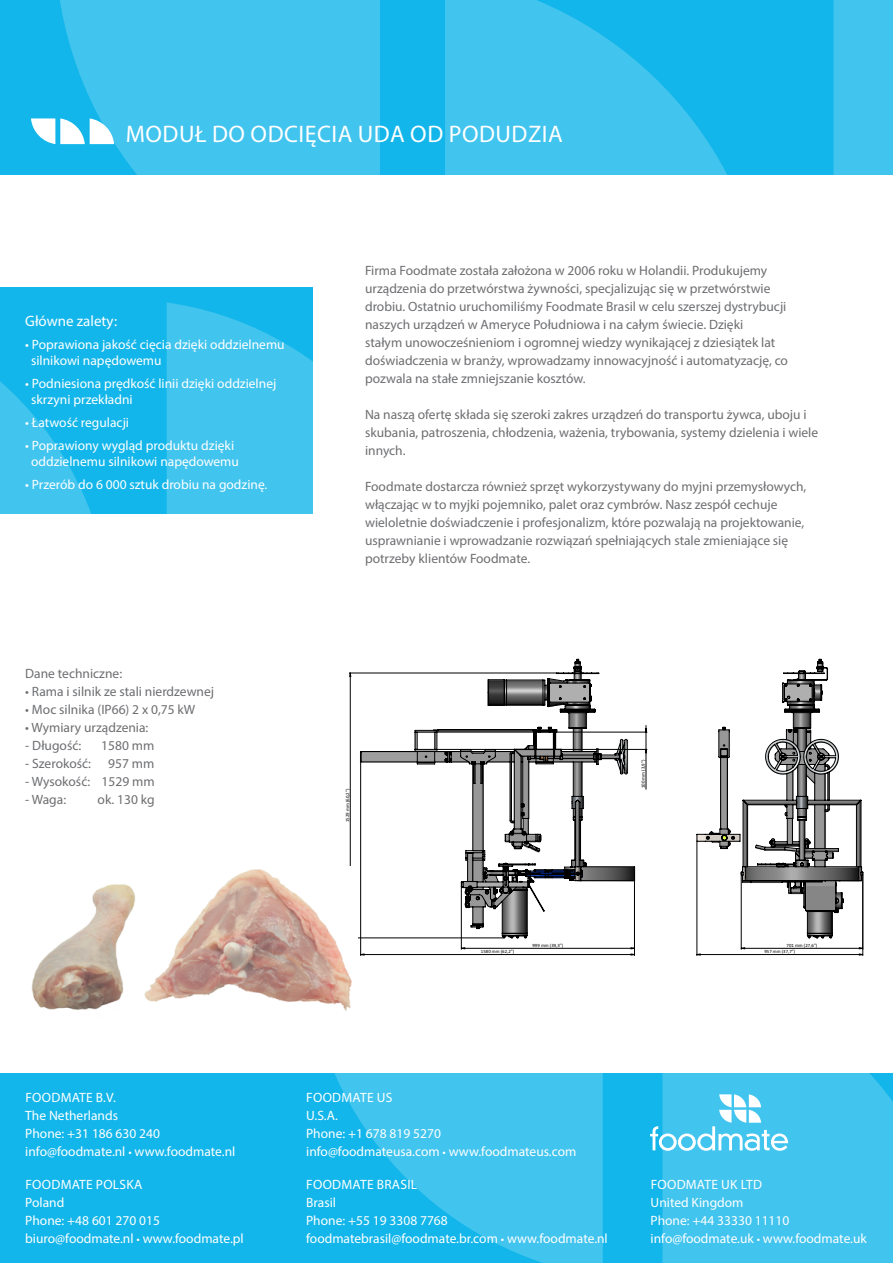
<style>
.page{position:relative;width:893px;height:1263px;background:#fff}
.page>*{position:absolute;margin:0;border:0;box-sizing:border-box;transform-origin:0 0}
.t1{font:24px "Myriad Pro";letter-spacing:.02em;color:#fff}
.t2{font:15px "Myriad Pro";color:#fff}
.t3{font:13.5px/18px "Myriad Pro";color:#6d6e71}
.t4{font:13.5px/18px "Myriad Pro";color:#fff}
.t5{font:4.8px "Calibri";color:#000}
.s1{font-size:12px}
</style>
<div class="page">
<div style="left:0;top:0;width:893px;height:175px;background:#13b6ea"></div>
<svg style="left:445px;top:0;width:282px;height:175px;fill:#41c4ee"></svg>
<svg style="left:60px;top:0;width:320px;height:175px;background:#3dc3ed"></svg>
<div style="left:833px;top:0;width:60px;height:175px;background:#41c4ee"></div>
<svg style="left:31px;top:118px;width:83px;height:26px"></svg>
<div style="left:0;top:287px;width:313px;height:227px;background:#13b6ea"></div>
<svg style="left:0;top:381px;width:91px;height:133px"></svg>
<svg style="left:167px;top:302px;width:146px;height:212px;background:#3bc2ed"></svg>
<hr style="left:339px;top:646px;width:533px;height:1px;background:#000">
<hr style="left:339px;top:646px;width:1px;height:321px;background:#000">
<hr style="left:339px;top:1040px;width:533px;height:1px;background:#000">
<hr style="left:339px;top:1035px;width:533px;height:1px;background:#000">
<hr style="left:892px;top:646px;width:1px;height:321px;background:#000">
<hr style="left:741px;top:876px;width:1px;height:73px;background:#000">
<hr style="left:461px;top:888px;width:1px;height:61px;background:#000">
<hr style="left:634px;top:882px;width:1px;height:73px;background:#000">
<hr style="left:360px;top:762px;width:1px;height:193px;background:#000">
<hr style="left:697px;top:842px;width:1px;height:113px;background:#000">
<hr style="left:862px;top:875px;width:1px;height:80px;background:#000">
<hr style="left:438px;top:732px;width:209px;height:1px;background:#000">
<hr style="left:438px;top:749px;width:209px;height:1px;background:#000">
<hr style="left:646px;top:749px;width:1px;height:40px;background:#000">
<hr style="left:349px;top:673px;width:208px;height:1px;background:#000">
<hr style="left:349px;top:938px;width:154px;height:1px;background:#000">
<svg style="left:360px;top:947px;width:274px;height:8px"></svg>
<svg style="left:697px;top:947px;width:166px;height:8px"></svg>
<svg style="left:645px;top:725px;width:2px;height:28px"></svg>
<svg style="left:350px;top:674px;width:1px;height:192px"></svg>
<svg style="left:360px;top:659px;width:275px;height:279px"></svg>
<svg style="left:696px;top:659px;width:167px;height:279px"></svg>
<img style="left:31px;top:884px;width:105px;height:126px">
<img style="left:144px;top:866px;width:214px;height:145px">
<div style="left:0;top:1073px;width:893px;height:190px;background:#13b6ea"></div>
<svg style="left:334px;top:1073px;width:269px;height:190px;fill:#41c4ee"></svg>
<svg style="left:651px;top:1073px;width:242px;height:190px;background:#44c5ee"></svg>
<h1 class="t1" style="left:126px;top:119px;width:438px">MODUŁ DO ODCIĘCIA UDA OD PODUDZIA</h1>
<p class="t2" style="left:25px;top:312px;width:93px">Główne zalety:</p>
<p class="t4" style="left:31px;top:336px;width:255px;line-height:16.2px;text-indent:-6px">• Poprawiona jakość cięcia dzięki oddzielnemu silnikowi napędowemu</p>
<p class="t4" style="left:31px;top:375px;width:247px;line-height:16.2px;text-indent:-6px">• Podniesiona prędkość linii dzięki oddzielnej skrzyni przekładni</p>
<p class="t4" style="left:25px;top:413px;width:105px">• Łatwość regulacji</p>
<p class="t4" style="left:25px;top:437px;width:215px;line-height:16.2px;text-align:center">• Poprawiony wygląd produktu dzięki oddzielnemu silnikowi napędowemu</p>
<p class="t4" style="left:25px;top:475px;width:244px">• Przerób do 6 000 sztuk drobiu na godzinę.</p>
<p class="t3" style="left:25px;top:664px;width:98px">Dane techniczne:</p>
<p class="t3" style="left:25px;top:682px;width:190px">• Rama i silnik ze stali nierdzewnej</p>
<p class="t3" style="left:25px;top:700px;width:172px">• Moc silnika (IP66) 2 x 0,75 kW</p>
<p class="t3" style="left:25px;top:718px;width:125px">• Wymiary urządzenia:</p>
<p class="t3" style="left:25px;top:736px;width:57px">- Długość:</p>
<p class="t3" style="left:101px;top:736px;width:55px">1580 mm</p>
<p class="t3" style="left:25px;top:754px;width:67px">- Szerokość:</p>
<p class="t3" style="left:108px;top:754px;width:48px">957 mm</p>
<p class="t3" style="left:25px;top:772px;width:131px">- Wysokość: 1529 mm</p>
<p class="t3" style="left:25px;top:790px;width:42px">- Waga:</p>
<p class="t3" style="left:98px;top:790px;width:59px">ok. 130 kg</p>
<p class="t3" style="left:365px;top:262px;width:424px">Firma Foodmate została założona w 2006 roku w Holandii. Produkujemy urządzenia do przetwórstwa żywności, specjalizując się w przetwórstwie drobiu. Ostatnio uruchomiliśmy Foodmate Brasil w celu szerszej dystrybucji naszych urządzeń w Ameryce Południowa i na całym świecie. Dzięki<br>stałym unowocześnieniom i ogromnej wiedzy wynikającej z dziesiątek lat doświadczenia w branży, wprowadzamy innowacyjność i automatyzację, co pozwala na stałe zmniejszanie kosztów.</p>
<p class="t3" style="left:365px;top:405px;width:455px">Na naszą ofertę składa się szeroki zakres urządzeń do transportu żywca, uboju i skubania, patroszenia, chłodzenia, ważenia, trybowania, systemy dzielenia i wiele innych.</p>
<p class="t3" style="left:365px;top:477px;width:443px">Foodmate dostarcza również sprzęt wykorzystywany do myjni przemysłowych, włączając w to myjki pojemniko, palet oraz cymbrów. Nasz zespół cechuje wieloletnie doświadczenie i profesjonalizm, które pozwalają na projektowanie, usprawnianie i wprowadzanie rozwiązań spełniających stale zmieniające się potrzeby klientów Foodmate.</p>
<p class="t5" style="left:344px;top:822px;width:35px;rotate:-90deg">1529 mm (60,2")</p>
<p class="t5" style="left:481px;top:948px;width:35px">1580 mm (62,2")</p>
<p class="t5" style="left:532px;top:942px;width:32px">999 mm (39,3")</p>
<p class="t5" style="left:640px;top:788px;width:30px;rotate:-90deg">100 mm (3,9")</p>
<p class="t5" style="left:787px;top:942px;width:32px">701 mm (27,6")</p>
<p class="t5" style="left:764px;top:948px;width:32px">957 mm (37,7")</p>
<p class="t4" style="left:306px;top:1088px;width:272px">FOODMATE US<br>U.S.A.<br>Phone: +1 678 819 5270 info@foodmateusa.com <span class="s1">•</span> www.foodmateus.com</p>
<p class="t4" style="left:306px;top:1176px;width:303px">FOODMATE BRASIL<br>Brasil<br>Phone: +55 19 3308 7768 foodmatebrasil@foodmate.br.com <span class="s1">•</span> www.foodmate.nl</p>
<p class="t4" style="left:25px;top:1088px;width:212px">FOODMATE B.V.<br>The Netherlands<br>Phone: +31 186 630 240 info@foodmate.nl <span class="s1">•</span> www.foodmate.nl</p>
<p class="t4" style="left:25px;top:1176px;width:220px">FOODMATE POLSKA<br>Poland<br>Phone: +48 601 270 015 biuro@foodmate.nl <span class="s1">•</span> www.foodmate.pl</p>
<p class="t4" style="left:651px;top:1176px;width:218px">FOODMATE UK LTD<br>United Kingdom<br>Phone: +44 33330 11110 info@foodmate.uk <span class="s1">•</span> www.foodmate.uk</p>
</div>
